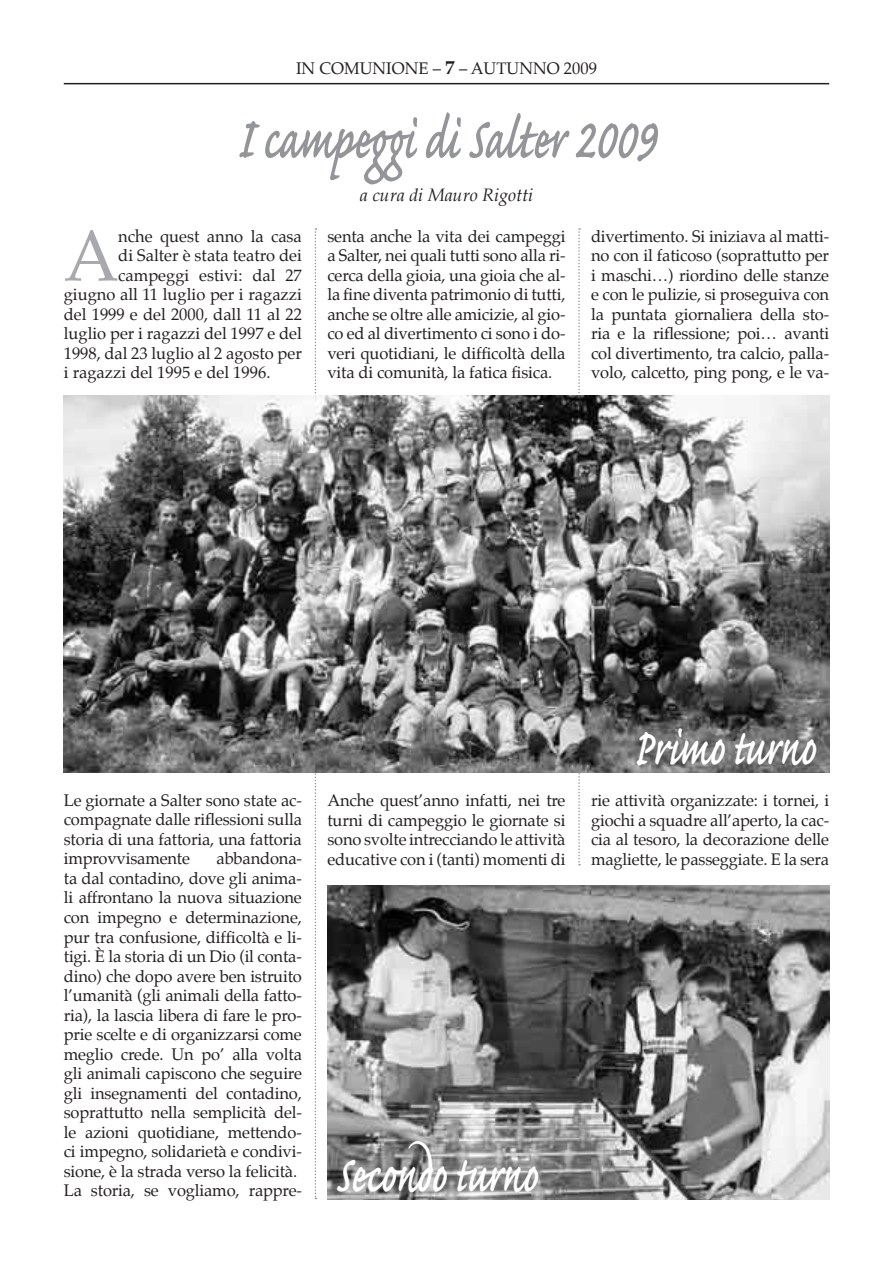
<style>
.page{position:relative;width:893px;height:1263px;background:#fff}
.page>*{position:absolute;margin:0;border:0;box-sizing:border-box;transform-origin:0 0}
.t1{font:600 75px "Caflisch Script Pro";letter-spacing:-.01em;color:#939598;scale:.7 1}
.t2{font:72.45px "Palatino";color:#a8a9ad}
.t3{font:600 66px "Caflisch Script Pro";letter-spacing:-.005em;color:#fff;scale:.7 1}
.t4{font:italic 18px "Book Antiqua";color:#231f20}
.t5{font:16.5px/19.5px "Palatino";letter-spacing:-.01em;color:#231f20;text-align:justify}
.s1{font-weight:700;font-size:19.5px}
</style>
<div class="page">
<hr style="left:64px;top:83px;width:765px;height:1px;background:#231f20">
<svg style="left:315px;top:228px;width:1px;height:971px"></svg>
<svg style="left:578px;top:228px;width:2px;height:637px"></svg>
<img style="left:64px;top:395px;width:765px;height:377px">
<img style="left:327px;top:886px;width:502px;height:313px">
<p class="t5" style="left:296px;top:60px;width:302px">IN COMUNIONE – <span class="s1">7</span> – AUTUNNO 2009</p>
<h1 class="t1" style="left:237px;top:101px;width:599px">I campeggi di Salter 2009</h1>
<p class="t4" style="left:360px;top:184px;width:175px">a cura di Mauro Rigotti</p>
<p class="t5" style="left:327px;top:228px;width:240px">senta anche la vita dei campeggi a Salter, nei quali tutti sono alla ri&shy;cerca della gioia, una gioia che al&shy;la fine diventa patrimonio di tutti, anche se oltre alle amicizie, al gio&shy;co ed al divertimento ci sono i do&shy;veri quotidiani, le difficoltà della vita di comunità, la fatica fisica.</p>
<p class="t5" style="left:591px;top:228px;width:240px">divertimento. Si iniziava al matti&shy;no con il faticoso (soprattutto per i maschi…) riordino delle stanze e con le pulizie, si proseguiva con la puntata giornaliera della sto&shy;ria e la riflessione; poi… avanti col divertimento, tra calcio, palla&shy;volo, calcetto, ping pong, e le va-</p>
<h2 class="t2" style="left:64px;top:209px;width:57px">A</h2>
<p class="t5" style="left:118px;top:228px;width:185px">nche quest anno la casa</p>
<p class="t5" style="left:118px;top:247px;width:185px">di Salter è stata teatro dei</p>
<p class="t5" style="left:118px;top:267px;width:185px">campeggi estivi: dal 27</p>
<p class="t5" style="left:64px;top:286px;width:240px">giugno all 11 luglio per i ragazzi</p>
<p class="t5" style="left:64px;top:306px;width:240px">del 1999 e del 2000, dall 11 al 22</p>
<p class="t5" style="left:64px;top:325px;width:240px">luglio per i ragazzi del 1997 e del</p>
<p class="t5" style="left:64px;top:345px;width:240px">1998, dal 23 luglio al 2 agosto per</p>
<p class="t5" style="left:64px;top:364px;width:208px">i ragazzi del 1995 e del 1996.</p>
<p class="t5" style="left:64px;top:792px;width:240px">Le giornate a Salter sono state ac&shy;compagnate dalle riflessioni sulla storia di una fattoria, una fattoria improvvisamente</p>
<p class="t5" style="left:64px;top:850px;width:240px;text-align:left;text-indent:153px">abbandona&shy;ta dal contadino, dove gli anima&shy;li affrontano la nuova situazione con impegno e determinazione, pur tra confusione, difficoltà e li&shy;tigi. È la storia di un Dio (il conta&shy;dino) che dopo avere ben istruito l’umanità (gli animali della fatto&shy;ria), la lascia libera di fare le pro&shy;prie scelte e di organizzarsi come meglio crede. Un po’ alla volta gli animali capiscono che seguire gli insegnamenti del contadino, soprattutto nella semplicità del&shy;le azioni quotidiane, mettendo&shy;ci impegno, solidarietà e condivi&shy;sione, è la strada verso la felicità.<br>La storia, se vogliamo, rappre-</p>
<h3 class="t3" style="left:634px;top:714px;width:262px">Primo turno</h3>
<p class="t5" style="left:327px;top:792px;width:240px">Anche quest’anno infatti, nei tre turni di campeggio le giornate si sono svolte intrecciando le attività educative con i (tanti) momenti di</p>
<p class="t5" style="left:591px;top:792px;width:240px">rie attività organizzate: i tornei, i giochi a squadre all’aperto, la cac&shy;cia al tesoro, la decorazione delle magliette, le passeggiate. E la sera</p>
<h3 class="t3" style="left:336px;top:1141px;width:291px">Secondo turno</h3>
</div>
